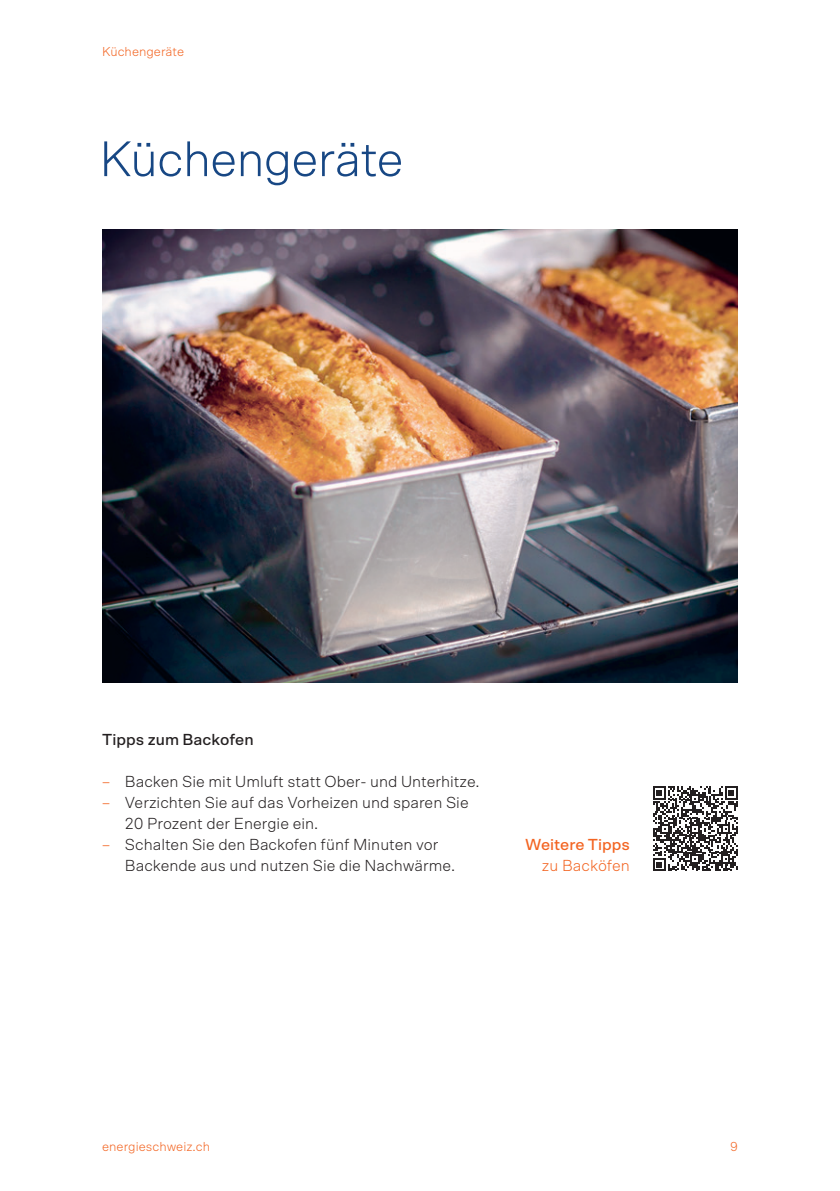
<style>
.page{position:relative;width:840px;height:1191px;background:#fff}
.page>*{position:absolute;margin:0;border:0;box-sizing:border-box;transform-origin:0 0}
.t1{font:300 50px "Scto Grotesk A";letter-spacing:-.02em;color:#174784}
.t2{font:300 16px/21px "Scto Grotesk A";color:#231f20}
.t3{font:500 16px "Scto Grotesk A";color:#231f20}
.t4{font:500 16px "Scto Grotesk A";color:#f36421}
.t5{font:300 16px "Scto Grotesk A";color:#f36421}
.t6{font:300 13px "Scto Grotesk A";color:#f36421}
.s1{color:#f36421}
</style>
<div class="page">
<img style="left:102px;top:230px;width:635px;height:452px">
<svg style="left:653px;top:786px;width:84px;height:85px"></svg>
<p class="t6" style="left:102px;top:44px;width:83px">Küchengeräte</p>
<h1 class="t1" style="left:99px;top:130px;width:306px">Küchengeräte</h1>
<p class="t3" style="left:102px;top:730px;width:153px">Tipps zum Backofen</p>
<p class="t2" style="left:102px;top:771px;width:379px"><span class="s1">–</span> Backen Sie mit Umluft statt Ober- und Unterhitze.</p>
<p class="t2" style="left:125px;top:792px;width:345px;text-indent:-23px"><span class="s1">–</span> Verzichten Sie auf das Vorheizen und sparen Sie<br>20 Prozent der Energie ein.</p>
<p class="t2" style="left:125px;top:834px;width:332px;text-indent:-23px"><span class="s1">–</span> Schalten Sie den Backofen fünf Minuten vor<br>Backende aus und nutzen Sie die Nachwärme.</p>
<p class="t4" style="left:525px;top:835px;width:106px">Weitere Tipps</p>
<p class="t5" style="left:541px;top:856px;width:89px">zu Backöfen</p>
<p class="t6" style="left:102px;top:1139px;width:109px">energieschweiz.ch</p>
<p class="t6" style="left:729px;top:1139px;width:9px">9</p>
</div>
